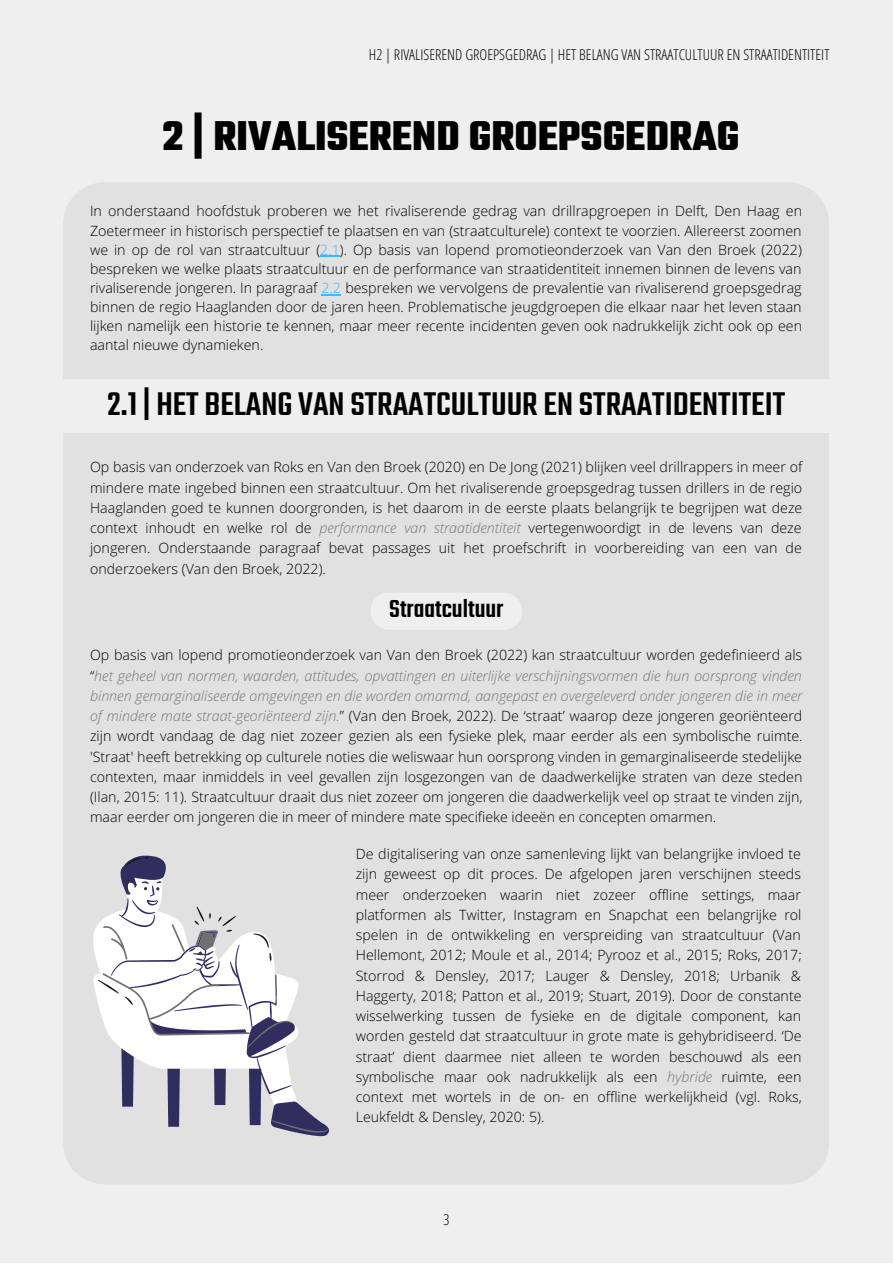
<style>
.page{position:relative;width:893px;height:1264px;background:#fff}
.page>*{position:absolute;margin:0;border:0;box-sizing:border-box;transform-origin:0 0}
.t1{font:700 45px "Teko";color:#000}
.t2{font:500 36px "Teko";color:#000}
.t3{font:500 27px "Teko";color:#000}
.t4{font:300 15px "Open Sans Hebrew Condensed";color:#000}
.t5{font:300 14.25px/20.2px "Open Sans Hebrew";color:#000;text-align:justify}
.s1{color:#38b6ff}
.s2{font-style:italic;color:#767676}
</style>
<div class="page">
<div style="left:0;top:0;width:892px;height:1262px;background:#efefef"></div>
<div style="left:63px;top:183px;width:766px;height:1001px;background:#e1e1e1"></div>
<div style="left:0;top:379px;width:892px;height:54px;background:#efefef"></div>
<svg style="left:370px;top:592px;width:152px;height:37px"></svg>
<svg style="left:91px;top:855px;width:20px;height:263px;fill:#e1e1e1"></svg>
<div style="left:111px;top:855px;width:218px;height:281px;background:#e1e1e1"></div>
<svg style="left:103px;top:924px;width:225px;height:208px;fill:#e1e1e1"></svg>
<svg style="left:98px;top:857px;width:173px;height:147px"></svg>
<svg style="left:320px;top:256px;width:20px;height:1px"></svg>
<svg style="left:321px;top:294px;width:20px;height:1px"></svg>
<p class="t4" style="left:369px;top:44px;width:462px">H2 | RIVALISEREND GROEPSGEDRAG | HET BELANG VAN STRAATCULTUUR EN STRAATIDENTITEIT</p>
<h1 class="t1" style="left:162px;top:107px;width:578px">2 | RIVALISEREND GROEPSGEDRAG</h1>
<p class="t5" style="left:90px;top:201px;width:713px;line-height:19px">In onderstaand hoofdstuk proberen we het rivaliserende gedrag van drillrapgroepen in Delft, Den Haag en Zoetermeer in historisch perspectief te plaatsen en van (straatculturele) context te voorzien. Allereerst zoomen we in op de rol van straatcultuur (<span class="s1">2.1</span>). Op basis van lopend promotieonderzoek van Van den Broek (2022) bespreken we welke plaats straatcultuur en de performance van straatidentiteit innemen binnen de levens van rivaliserende jongeren. In paragraaf <span class="s1">2.2</span> bespreken we vervolgens de prevalentie van rivaliserend groepsgedrag binnen de regio Haaglanden door de jaren heen. Problematische jeugdgroepen die elkaar naar het leven staan lijken namelijk een historie te kennen, maar meer recente incidenten geven ook nadrukkelijk zicht ook op een aantal nieuwe dynamieken.</p>
<h2 class="t2" style="left:107px;top:380px;width:679px">2.1 | HET BELANG VAN STRAATCULTUUR EN STRAATIDENTITEIT</h2>
<p class="t5" style="left:90px;top:456px;width:713px">Op basis van onderzoek van Roks en Van den Broek (2020) en De Jong (2021) blijken veel drillrappers in meer of mindere mate ingebed binnen een straatcultuur. Om het rivaliserende groepsgedrag tussen drillers in de regio Haaglanden goed te kunnen doorgronden, is het daarom in de eerste plaats belangrijk te begrijpen wat deze context inhoudt en welke rol de <span class="s2">performance van straatidentiteit</span> vertegenwoordigt in de levens van deze jongeren. Onderstaande paragraaf bevat passages uit het proefschrift in voorbereiding van een van de onderzoekers (Van den Broek, 2022).</p>
<h3 class="t3" style="left:389px;top:591px;width:116px">Straatcultuur</h3>
<p class="t5" style="left:90px;top:644px;width:714px">Op basis van lopend promotieonderzoek van Van den Broek (2022) kan straatcultuur worden gedefinieerd als “<span class="s2">het geheel van normen, waarden, attitudes, opvattingen en uiterlijke verschijningsvormen die hun oorsprong vinden binnen gemarginaliseerde omgevingen en die worden omarmd, aangepast en overgeleverd onder jongeren die in meer of mindere mate straat-georiënteerd zijn.</span>” (Van den Broek, 2022). De ‘straat’ waarop deze jongeren georiënteerd zijn wordt vandaag de dag niet zozeer gezien als een fysieke plek, maar eerder als een symbolische ruimte. 'Straat' heeft betrekking op culturele noties die weliswaar hun oorsprong vinden in gemarginaliseerde stedelijke contexten, maar inmiddels in veel gevallen zijn losgezongen van de daadwerkelijke straten van deze steden (Ilan, 2015: 11). Straatcultuur draait dus niet zozeer om jongeren die daadwerkelijk veel op straat te vinden zijn, maar eerder om jongeren die in meer of mindere mate specifieke ideeën en concepten omarmen.</p>
<p class="t5" style="left:356px;top:843px;width:447px">De digitalisering van onze samenleving lijkt van belangrijke invloed te zijn geweest op dit proces. De afgelopen jaren verschijnen steeds meer onderzoeken waarin niet zozeer offline settings, maar platformen als Twitter, Instagram en Snapchat een belangrijke rol spelen in de ontwikkeling en verspreiding van straatcultuur (Van Hellemont, 2012; Moule et al., 2014; Pyrooz et al., 2015; Roks, 2017; Storrod &amp; Densley, 2017; Lauger &amp; Densley, 2018; Urbanik &amp; Haggerty, 2018; Patton et al., 2019; Stuart, 2019). Door de constante wisselwerking tussen de fysieke en de digitale component, kan worden gesteld dat straatcultuur in grote mate is gehybridiseerd. ‘De straat’ dient daarmee niet alleen te worden beschouwd als een symbolische maar ook nadrukkelijk als een <span class="s2">hybride</span> ruimte, een context met wortels in de on- en offline werkelijkheid (vgl. Roks, Leukfeldt &amp; Densley, 2020: 5).</p>
<p class="t4" style="left:443px;top:1209px;width:7px">3</p>
</div>
